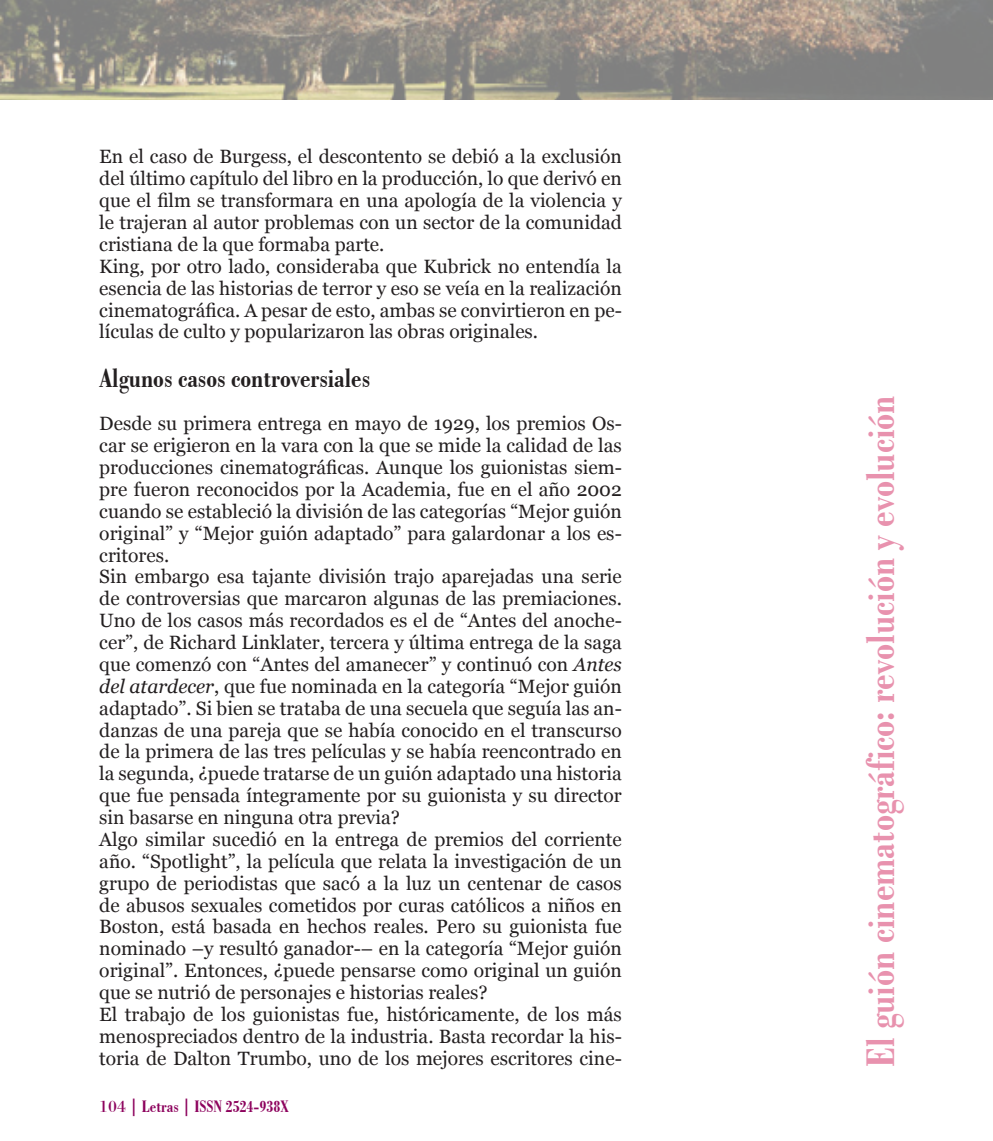
<style>
.page{position:relative;width:993px;height:1141px;background:#fff}
.page>*{position:absolute;margin:0;border:0;box-sizing:border-box;transform-origin:0 0}
.t1{font:700 condensed 42px "Bodoni BT";color:#e892ae}
.t2{font:700 condensed 28px "Bodoni BT";color:#231f20}
.t3{font:19.25px/21.9px "Georgia";color:#231f20;text-align:justify}
.t4{font:700 condensed 17.5px "Bodoni BT";color:#8d035d}
.s1{font-style:italic}
.s2{font-weight:400;font-stretch:normal}
</style>
<div class="page">
<img style="left:0;top:0;width:992px;height:99px">
<p class="t3" style="left:99px;top:146px;width:524px">En el caso de Burgess, el descontento se debió a la exclusión del último capítulo del libro en la producción, lo que derivó en que el film se transformara en una apología de la violencia y le trajeran al autor problemas con un sector de la comunidad cristiana de la que formaba parte.</p>
<p class="t3" style="left:99px;top:256px;width:524px">King, por otro lado, consideraba que Kubrick no entendía la esencia de las historias de terror y eso se veía en la realización cinematográfica. A pesar de esto, ambas se convirtieron en pe&shy;lículas de culto y popularizaron las obras originales.</p>
<p class="t2" style="left:99px;top:361px;width:272px">Algunos casos controversiales</p>
<p class="t3" style="left:99px;top:413px;width:524px">Desde su primera entrega en mayo de 1929, los premios Os&shy;car se erigieron en la vara con la que se mide la calidad de las producciones cinematográficas. Aunque los guionistas siem&shy;pre fueron reconocidos por la Academia, fue en el año 2002 cuando se estableció la división de las categorías “Mejor guión original” y “Mejor guión adaptado” para galardonar a los es&shy;critores.</p>
<p class="t3" style="left:99px;top:566px;width:524px">Sin embargo esa tajante división trajo aparejadas una serie de controversias que marcaron algunas de las premiaciones.<br>Uno de los casos más recordados es el de “Antes del anoche&shy;cer”, de Richard Linklater, tercera y última entrega de la saga que comenzó con “Antes del amanecer” y continuó con <span class="s1">Antes del atardecer</span>, que fue nominada en la categoría “Mejor guión adaptado”. Si bien se trataba de una secuela que seguía las an&shy;danzas de una pareja que se había conocido en el transcurso de la primera de las tres películas y se había reencontrado en la segunda, ¿puede tratarse de un guión adaptado una historia que fue pensada íntegramente por su guionista y su director sin basarse en ninguna otra previa?</p>
<p class="t3" style="left:99px;top:829px;width:524px">Algo similar sucedió en la entrega de premios del corriente año. “Spotlight”, la película que relata la investigación de un grupo de periodistas que sacó a la luz un centenar de casos de abusos sexuales cometidos por curas católicos a niños en Boston, está basada en hechos reales. Pero su guionista fue nominado –y resultó ganador-– en la categoría “Mejor guión original”. Entonces, ¿puede pensarse como original un guión que se nutrió de personajes e historias reales?</p>
<p class="t3" style="left:99px;top:1004px;width:524px">El trabajo de los guionistas fue, históricamente, de los más menospreciados dentro de la industria. Basta recordar la his&shy;toria de Dalton Trumbo, uno de los mejores escritores cine-</p>
<p class="t4" style="left:99px;top:1096px;width:191px"><span class="s2">104</span> | Letras | ISSN 2524-938X</p>
<p class="t1" style="left:855px;top:1067px;width:673px;rotate:-90deg">El guión cinematográfico: revolución y evolución</p>
</div>
